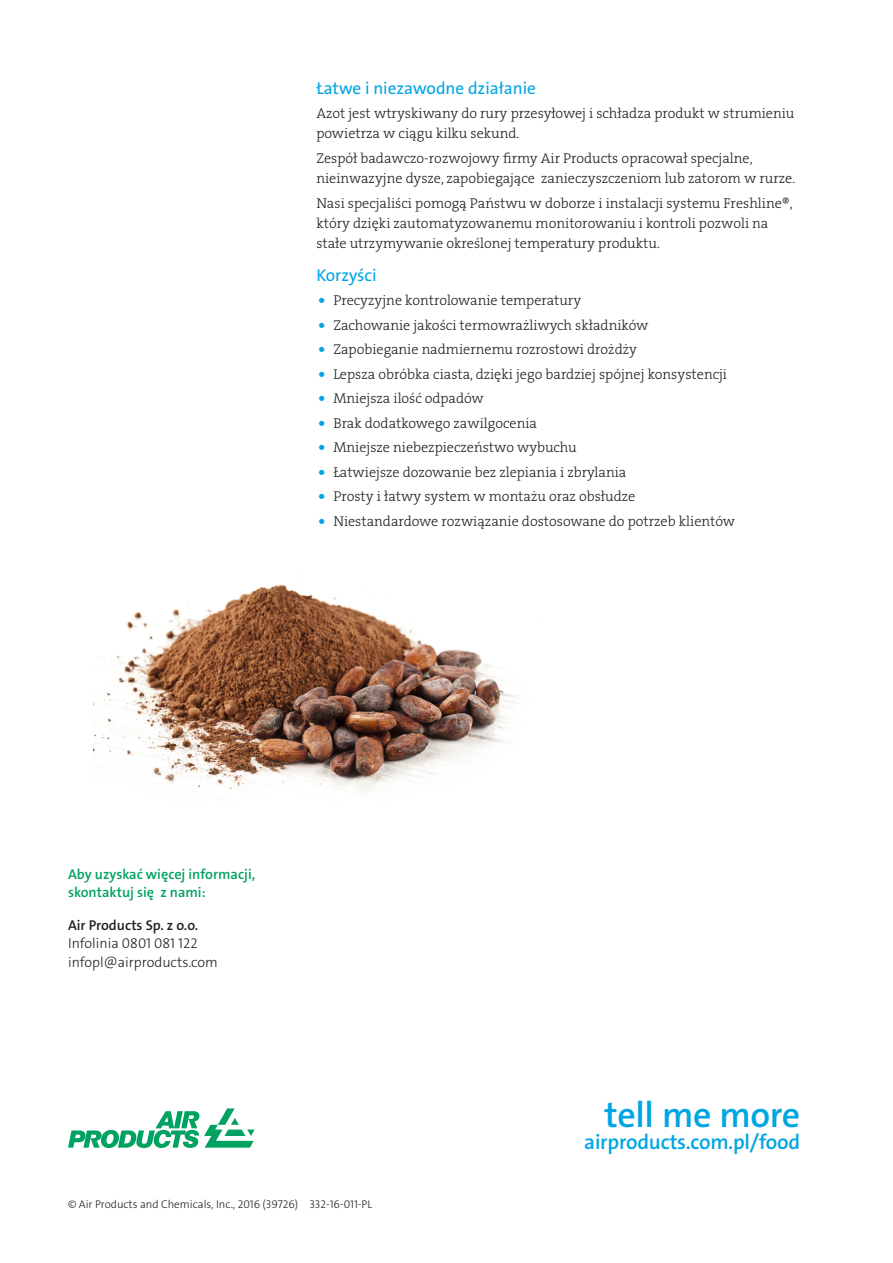
<style>
.page{position:relative;width:893px;height:1263px;background:#fff}
.page>*{position:absolute;margin:0;border:0;box-sizing:border-box;transform-origin:0 0}
.t1{font:600 36px "The Sans LF";letter-spacing:-.01em;color:#00a5e3}
.t2{font:600 21px "The Sans LF";letter-spacing:-.01em;color:#00a5e3}
.Body_copy{font:17.25px "The Sans LF";color:#00a5e3}
.Body_copy-2{font:14.25px/20.2px "The Serif LP3 Lig";color:#231f20}
.For_more_info{font:600 14.25px/18px "The Sans LF";color:#00a261}
.Address{font:300 14.25px/18.8px "The Sans LF";color:#231f20}
.Address_header{font:600 14.25px "The Sans LF";color:#231f20}
.Copyright{font:300 11.25px "The Sans LF";color:#231f20}
.s1{font-size:25.5px;color:#00a5e3}
</style>
<div class="page">
<img style="left:94px;top:584px;width:423px;height:208px">
<svg style="left:68px;top:1108px;width:187px;height:40px"></svg>
<p class="Body_copy" style="left:316px;top:77px;width:221px">Łatwe i niezawodne działanie</p>
<p class="Body_copy-2" style="left:316px;top:103px;width:479px">Azot jest wtryskiwany do rury przesyłowej i schładza produkt w strumieniu powietrza w ciągu kilku sekund.</p>
<p class="Body_copy-2" style="left:316px;top:148px;width:481px">Zespół badawczo-rozwojowy firmy Air Products opracował specjalne, nieinwazyjne dysze, zapobiegające zanieczyszczeniom lub zatorom w rurze.</p>
<p class="Body_copy-2" style="left:316px;top:193px;width:478px">Nasi specjaliści pomogą Państwu w doborze i instalacji systemu Freshline®, który dzięki zautomatyzowanemu monitorowaniu i kontroli pozwoli na stałe utrzymywanie określonej temperatury produktu.</p>
<p class="Body_copy" style="left:316px;top:264px;width:62px">Korzyści</p>
<p class="Body_copy-2" style="left:316px;top:290px;width:266px"><span class="s1">•</span> Precyzyjne kontrolowanie temperatury</p>
<p class="Body_copy-2" style="left:316px;top:315px;width:334px"><span class="s1">•</span> Zachowanie jakości termowrażliwych składników</p>
<p class="Body_copy-2" style="left:316px;top:339px;width:322px"><span class="s1">•</span> Zapobieganie nadmiernemu rozrostowi drożdży</p>
<p class="Body_copy-2" style="left:316px;top:364px;width:412px"><span class="s1">•</span> Lepsza obróbka ciasta, dzięki jego bardziej spójnej konsystencji</p>
<p class="Body_copy-2" style="left:316px;top:388px;width:169px"><span class="s1">•</span> Mniejsza ilość odpadów</p>
<p class="Body_copy-2" style="left:316px;top:413px;width:222px"><span class="s1">•</span> Brak dodatkowego zawilgocenia</p>
<p class="Body_copy-2" style="left:316px;top:437px;width:262px"><span class="s1">•</span> Mniejsze niebezpieczeństwo wybuchu</p>
<p class="Body_copy-2" style="left:316px;top:462px;width:312px"><span class="s1">•</span> Łatwiejsze dozowanie bez zlepiania i zbrylania</p>
<p class="Body_copy-2" style="left:316px;top:486px;width:320px"><span class="s1">•</span> Prosty i łatwy system w montażu oraz obsłudze</p>
<p class="Body_copy-2" style="left:316px;top:511px;width:420px"><span class="s1">•</span> Niestandardowe rozwiązanie dostosowane do potrzeb klientów</p>
<p class="For_more_info" style="left:68px;top:866px;width:189px">Aby uzyskać więcej informacji, skontaktuj się z nami:</p>
<p class="Address_header" style="left:68px;top:916px;width:132px">Air Products Sp. z o.o.</p>
<p class="Address" style="left:68px;top:934px;width:151px">Infolinia 0801 081 122 infopl@airproducts.com</p>
<p class="t1" style="left:604px;top:1091px;width:197px">tell me more</p>
<p class="t2" style="left:584px;top:1128px;width:218px">airproducts.com.pl/food</p>
<p class="Copyright" style="left:68px;top:1196px;width:306px">© Air Products and Chemicals, Inc., 2016 (39726) 332-16-011-PL</p>
</div>
